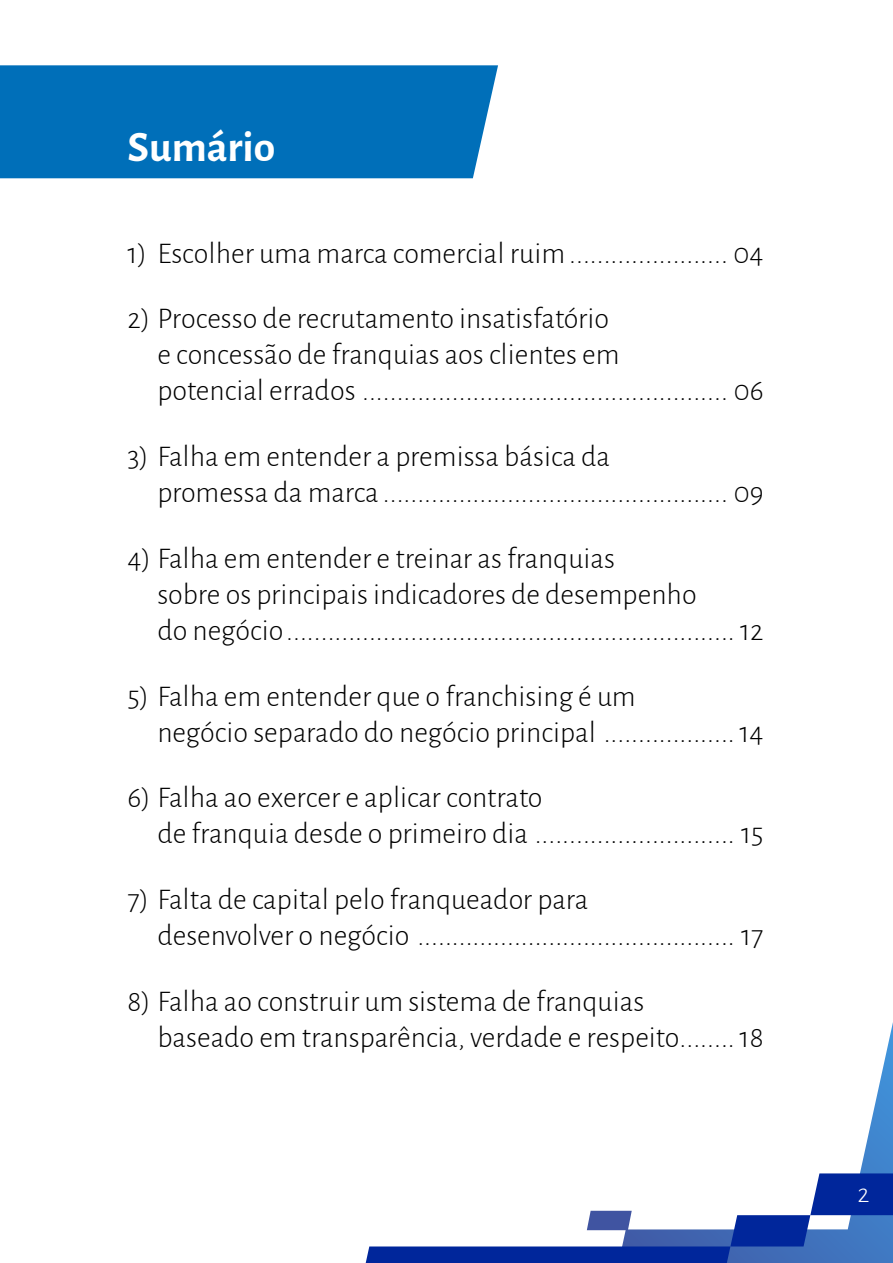
<style>
.page{position:relative;width:893px;height:1263px;background:#fff}
.page>*{position:absolute;margin:0;border:0;box-sizing:border-box;transform-origin:0 0}
.t1{font:700 43.5px "Alegreya Sans";color:#fff}
.t2{font:300 30px/36px "Alegreya Sans";color:#000}
.t3{font:300 27px "Alegreya Sans";color:#fff}
</style>
<div class="page">
<div style="left:0;top:65px;width:498px;height:113px;background:#006fb9"></div>
<svg style="left:860px;top:1022px;width:33px;height:151px"></svg>
<svg style="left:366px;top:1173px;width:527px;height:90px"></svg>
<h1 class="t1" style="left:128px;top:115px;width:149px">Sumário</h1>
<p class="t2" style="left:128px;top:234px;width:638px">1) Escolher uma marca comercial ruim....................... 04</p>
<p class="t2" style="left:157px;top:299px;width:608px;text-indent:-30px">2) Processo de recrutamento insatisfatório<br>e concessão de franquias aos clientes em<br>potencial errados ..................................................... 06</p>
<p class="t2" style="left:157px;top:437px;width:608px;text-indent:-30px">3) Falha em entender a premissa básica da<br>promessa da marca .................................................. 09</p>
<p class="t2" style="left:157px;top:539px;width:608px;text-indent:-30px">4) Falha em entender e treinar as franquias<br>sobre os principais indicadores de desempenho<br>do negócio................................................................. 12</p>
<p class="t2" style="left:157px;top:677px;width:608px;text-indent:-30px">5) Falha em entender que o franchising é um<br>negócio separado do negócio principal ...................14</p>
<p class="t2" style="left:157px;top:778px;width:608px;text-indent:-30px">6) Falha ao exercer e aplicar contrato<br>de franquia desde o primeiro dia ............................. 15</p>
<p class="t2" style="left:157px;top:880px;width:608px;text-indent:-30px">7) Falta de capital pelo franqueador para<br>desenvolver o negócio .............................................. 17</p>
<p class="t2" style="left:157px;top:982px;width:608px;text-indent:-30px">8) Falha ao construir um sistema de franquias<br>baseado em transparência, verdade e respeito........ 18</p>
<p class="t3" style="left:858px;top:1175px;width:14px">2</p>
</div>
